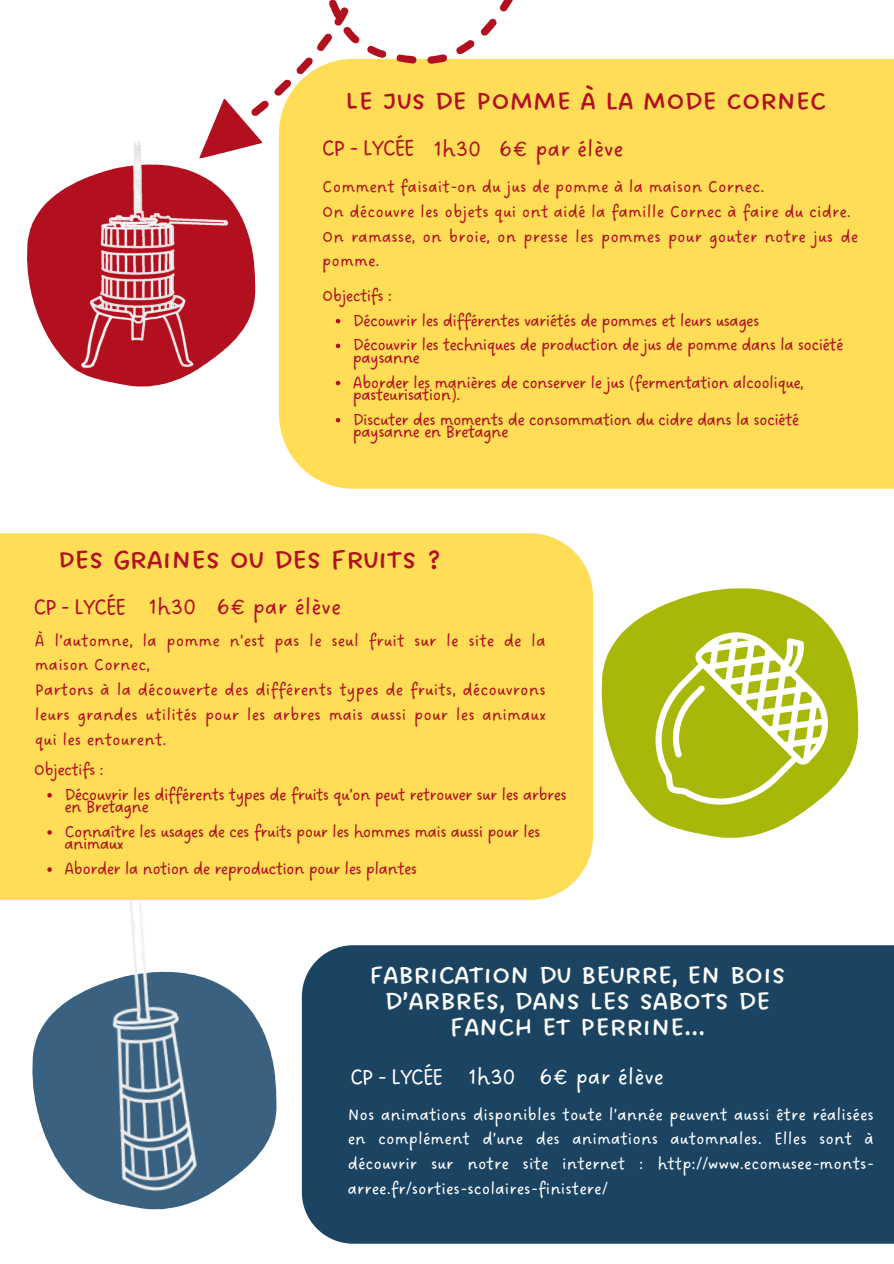
<style>
.page{position:relative;width:894px;height:1264px;background:#fff}
.page>*{position:absolute;margin:0;border:0;box-sizing:border-box;transform-origin:0 0}
.t1{font:38.7px "DO All Caps Regular";letter-spacing:-.04em;color:#b2101f}
.t2{font:37.2px "DO All Caps Regular";letter-spacing:-.04em;color:#fff}
.t3{font:37.2px "DO All Caps Regular";letter-spacing:-.04em;color:#b2101f}
.t4{font:24px "DO Sans Regular";color:#b2101f}
.t5{font:24px "DO Sans Regular";color:#fff}
.t6{font:18px/24.8px "DO Sans Regular";letter-spacing:-.04em;color:#b2101f;text-align:justify}
.t7{font:18px/24.8px "DO Sans Regular";color:#b2101f}
.t8{font:18px/24.8px "DO Sans Regular";color:#fff;text-align:justify}
</style>
<div class="page">
<svg style="left:27px;top:218px;width:154px;height:168px"></svg>
<svg style="left:601px;top:588px;width:257px;height:249px;fill:#a7b809"></svg>
<div style="left:279px;top:59px;width:614px;height:429px;background:#ffdd57"></div>
<img style="left:35px;top:141px;width:221px;height:237px">
<svg style="left:32px;top:1020px;width:15px;height:120px;fill:#3a6280"></svg>
<div style="left:325px;top:945px;width:568px;height:298px;background:#1b4463"></div>
<img style="left:47px;top:899px;width:278px;height:336px">
<div style="left:0;top:533px;width:592px;height:366px;background:#ffdd57"></div>
<svg style="left:426px;top:54px;width:21px;height:11px"></svg>
<svg style="left:395px;top:54px;width:22px;height:13px"></svg>
<svg style="left:366px;top:45px;width:21px;height:16px"></svg>
<svg style="left:456px;top:18px;width:41px;height:37px"></svg>
<svg style="left:499px;top:0;width:14px;height:12px"></svg>
<svg style="left:189px;top:0;width:171px;height:159px"></svg>
<svg style="left:654px;top:632px;width:173px;height:173px"></svg>
<svg style="left:336px;top:319px;width:4px;height:4px"></svg>
<svg style="left:336px;top:343px;width:4px;height:5px"></svg>
<svg style="left:336px;top:381px;width:4px;height:4px"></svg>
<svg style="left:336px;top:418px;width:4px;height:4px"></svg>
<svg style="left:47px;top:793px;width:5px;height:4px"></svg>
<svg style="left:47px;top:830px;width:5px;height:4px"></svg>
<svg style="left:47px;top:867px;width:5px;height:4px"></svg>
<h1 class="t3" style="left:344px;top:77px;width:483px">Le jus de pomme à la mode Cornec</h1>
<p class="t4" style="left:321px;top:134px;width:95px">CP - LYCÉE</p>
<p class="t4" style="left:434px;top:134px;width:49px">1h30</p>
<p class="t4" style="left:499px;top:134px;width:125px">6€ par élève</p>
<h2 class="t7" style="left:322px;top:175px;width:443px">Comment faisait-on du jus de pomme à la maison Cornec.</h2>
<h3 class="t7" style="left:322px;top:200px;width:530px">On découvre les objets qui ont aidé la famille Cornec à faire du cidre.</h3>
<h3 class="t7" style="left:322px;top:225px;width:537px">On ramasse, on broie, on presse les pommes pour gouter notre jus de pomme.</h3>
<p class="t6" style="left:322px;top:284px;width:72px">Objectifs :</p>
<p class="t6" style="left:353px;top:309px;width:408px">Découvrir les différentes variétés de pommes et leurs usages</p>
<h1 class="t6" style="left:353px;top:333px;width:492px">Découvrir les techniques de production de jus de pomme dans la société</h1>
<h1 class="t6" style="left:353px;top:346px;width:69px">paysanne</h1>
<h2 class="t6" style="left:353px;top:370px;width:452px">Aborder les manières de conserver le jus (fermentation alcoolique,</h2>
<h2 class="t6" style="left:353px;top:383px;width:109px">pasteurisation).</h2>
<h3 class="t6" style="left:353px;top:408px;width:447px">Discuter des moments de consommation du cidre dans la société</h3>
<h3 class="t6" style="left:353px;top:420px;width:157px">paysanne en Bretagne</h3>
<p class="t1" style="left:57px;top:533px;width:387px">Des graines ou des fruits ?</p>
<p class="t4" style="left:33px;top:592px;width:95px">CP - LYCÉE</p>
<p class="t4" style="left:149px;top:593px;width:49px">1h30</p>
<p class="t4" style="left:217px;top:593px;width:125px">6€ par élève</p>
<p class="t7" style="left:35px;top:628px;width:512px">À l’automne, la pomme n’est pas le seul fruit sur le site de la maison Cornec,</p>
<p class="t6" style="left:35px;top:678px;width:512px">Partons à la découverte des différents types de fruits, découvrons leurs grandes utilités pour les arbres mais aussi pour les animaux qui les entourent.</p>
<h3 class="t6" style="left:34px;top:758px;width:72px">Objectifs :</h3>
<p class="t6" style="left:64px;top:783px;width:504px">Découvrir les différents types de fruits qu’on peut retrouver sur les arbres</p>
<p class="t6" style="left:64px;top:795px;width:86px">en Bretagne</p>
<p class="t6" style="left:64px;top:820px;width:477px">Connaître les usages de ces fruits pour les hommes mais aussi pour les</p>
<p class="t6" style="left:64px;top:832px;width:60px">animaux</p>
<p class="t6" style="left:64px;top:857px;width:354px">Aborder la notion de reproduction pour les plantes</p>
<p class="t2" style="left:369px;top:950px;width:418px">Fabrication du Beurre, en bois</p>
<p class="t2" style="left:384px;top:976px;width:388px">d’arbres, dans les sabots de</p>
<p class="t2" style="left:449px;top:1002px;width:258px">fanch et perrine...</p>
<p class="t5" style="left:350px;top:1062px;width:95px">CP - LYCÉE</p>
<p class="t5" style="left:468px;top:1063px;width:49px">1h30</p>
<p class="t5" style="left:539px;top:1063px;width:125px">6€ par élève</p>
<p class="t8" style="left:347px;top:1102px;width:527px">Nos animations disponibles toute l’année peuvent aussi être réalisées en complément d’une des animations automnales. Elles sont à découvrir sur notre site internet : http://www.ecomusee-monts&shy;arree.fr/sorties-scolaires-finistere/</p>
</div>
